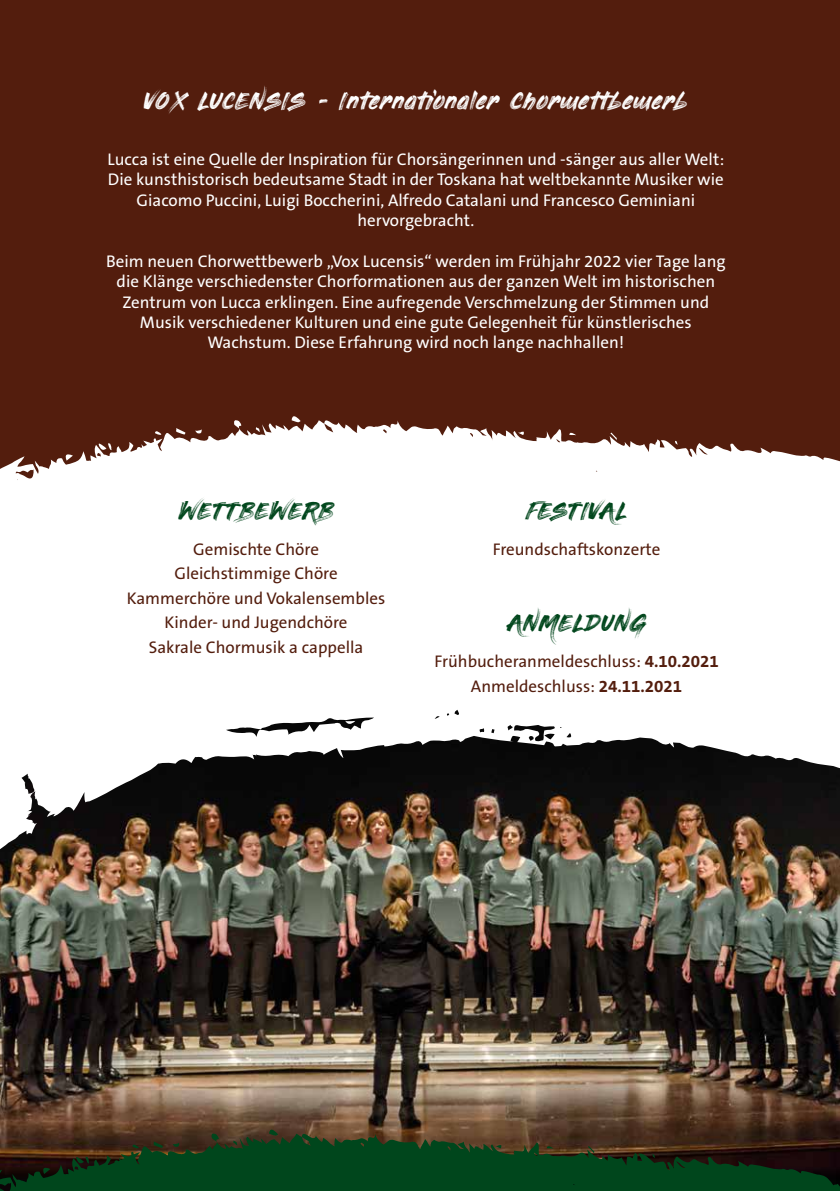
<style>
.page{position:relative;width:840px;height:1191px;background:#fff}
.page>*{position:absolute;margin:0;border:0;box-sizing:border-box;transform-origin:0 0}
.t1{font:24.6px "Painting With Chocolate";color:#fff}
.t2{font:24.6px "Painting With Chocolate";color:#00461c}
.t3{font:17px/20.4px "The Sans B5 Plain";color:#fff;text-align:center}
.t4{font:17px/24.4px "The Sans B5 Plain";color:#531d0d;text-align:center}
.s1{font-family:"The Sans B7";font-weight:700}
</style>
<div class="page">
<img style="left:0;top:878px;width:839px;height:250px">
<div style="left:0;top:0;width:839px;height:537px;background:#531d0d"></div>
<img style="left:0;top:416px;width:839px;height:462px">
<svg style="left:0;top:445px;width:839px;height:341px"></svg>
<svg style="left:0;top:1128px;width:839px;height:31px;background:#37331c"></svg>
<svg style="left:0;top:1159px;width:839px;height:32px;background:#023f19"></svg>
<h1 class="t1" style="left:144px;top:87px;width:545px">VOX LUCENSIS - Internationaler Chorwettbewerb</h1>
<p class="t3" style="left:107px;top:149px;width:617px">Lucca ist eine Quelle der Inspiration für Chorsängerinnen und -sänger aus aller Welt:<br>Die kunsthistorisch bedeutsame Stadt in der Toskana hat weltbekannte Musiker wie Giacomo Puccini, Luigi Boccherini, Alfredo Catalani und Francesco Geminiani hervorgebracht.</p>
<p class="t3" style="left:106px;top:251px;width:621px">Beim neuen Chorwettbewerb „Vox Lucensis“ werden im Frühjahr 2022 vier Tage lang die Klänge verschiedenster Chorformationen aus der ganzen Welt im historischen Zentrum von Lucca erklingen. Eine aufregende Verschmelzung der Stimmen und Musik verschiedener Kulturen und eine gute Gelegenheit für künstlerisches Wachstum. Diese Erfahrung wird noch lange nachhallen!</p>
<h1 class="t2" style="left:178px;top:496px;width:157px">WETTBEWERB</h1>
<p class="t4" style="left:127px;top:537px;width:260px">Gemischte Chöre<br>Gleichstimmige Chöre<br>Kammerchöre und Vokalensembles<br>Kinder- und Jugendchöre<br>Sakrale Chormusik a cappella</p>
<h1 class="t2" style="left:525px;top:496px;width:104px">FESTIVAL</h1>
<p class="t4" style="left:492px;top:537px;width:169px">Freundschaftskonzerte</p>
<h1 class="t2" style="left:506px;top:608px;width:141px">ANMELDUNG</h1>
<p class="t4" style="left:434px;top:650px;width:286px">Frühbucheranmeldeschluss: <span class="s1">4.10.2021<br></span>Anmeldeschluss: <span class="s1">24.11.2021</span></p>
</div>
